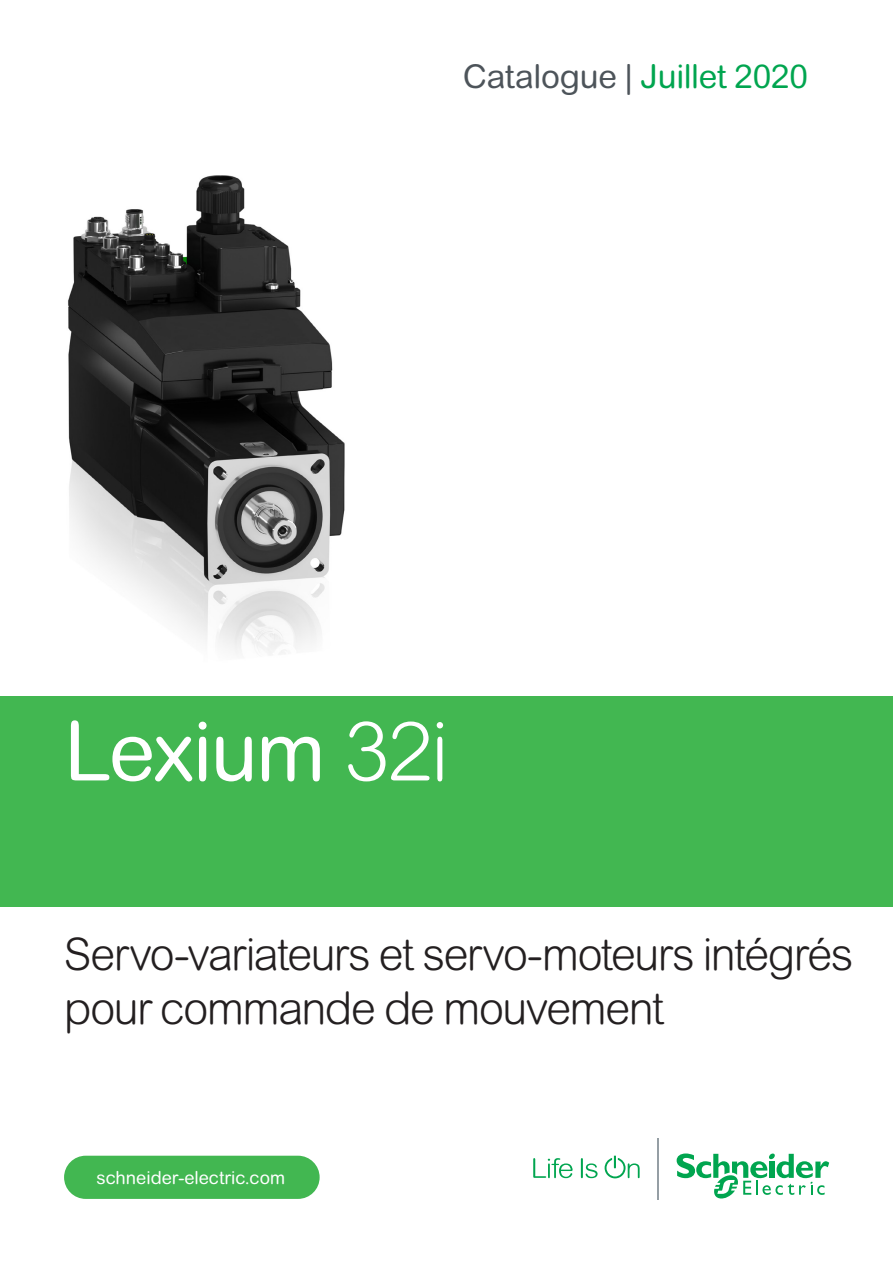
<style>
.page{position:relative;width:893px;height:1263px;background:#fff}
.page>*{position:absolute;margin:0;border:0;box-sizing:border-box;transform-origin:0 0}
.Front_title__55_Regu{font:82.5px "Arial Rounded MT Pro";letter-spacing:-.025em;color:#fff}
.Front_sub_title__30{font:300 45px/54px "Arial Rounded MT Pro";letter-spacing:-.035em;color:#231f20}
.Front_Catalog___Mont{font:33px "Arial Rounded MT Pro";letter-spacing:-.01em;color:#00a54f}
.t1{font:18px "Arial Rounded MT Pro";color:#fff}
.s1{color:#4d545a}
.s2{font-weight:300}
</style>
<div class="page">
<div style="left:64px;top:1156px;width:256px;height:43px;background:#42b751;border-radius:22px"></div>
<svg style="left:533px;top:1158px;width:40px;height:20px"></svg>
<svg style="left:581px;top:1158px;width:17px;height:20px"></svg>
<svg style="left:605px;top:1156px;width:35px;height:22px"></svg>
<svg style="left:677px;top:1153px;width:152px;height:46px"></svg>
<hr style="left:658px;top:1138px;width:1px;height:61px;background:#959ea4">
<div style="left:0;top:696px;width:893px;height:211px;background:#42b751"></div>
<img style="left:68px;top:175px;width:277px;height:480px">
<p class="Front_Catalog___Mont" style="left:463px;top:57px;width:346px"><span class="s1">Catalogue |</span> Juillet 2020</p>
<p class="Front_title__55_Regu" style="left:64px;top:703px;width:386px">Lexium <span class="s2">32i</span></p>
<p class="Front_sub_title__30" style="left:64px;top:929px;width:791px">Servo-variateurs et servo-moteurs intégrés pour commande de mouvement</p>
<p class="t1" style="left:97px;top:1167px;width:190px">schneider-electric.com</p>
</div>
